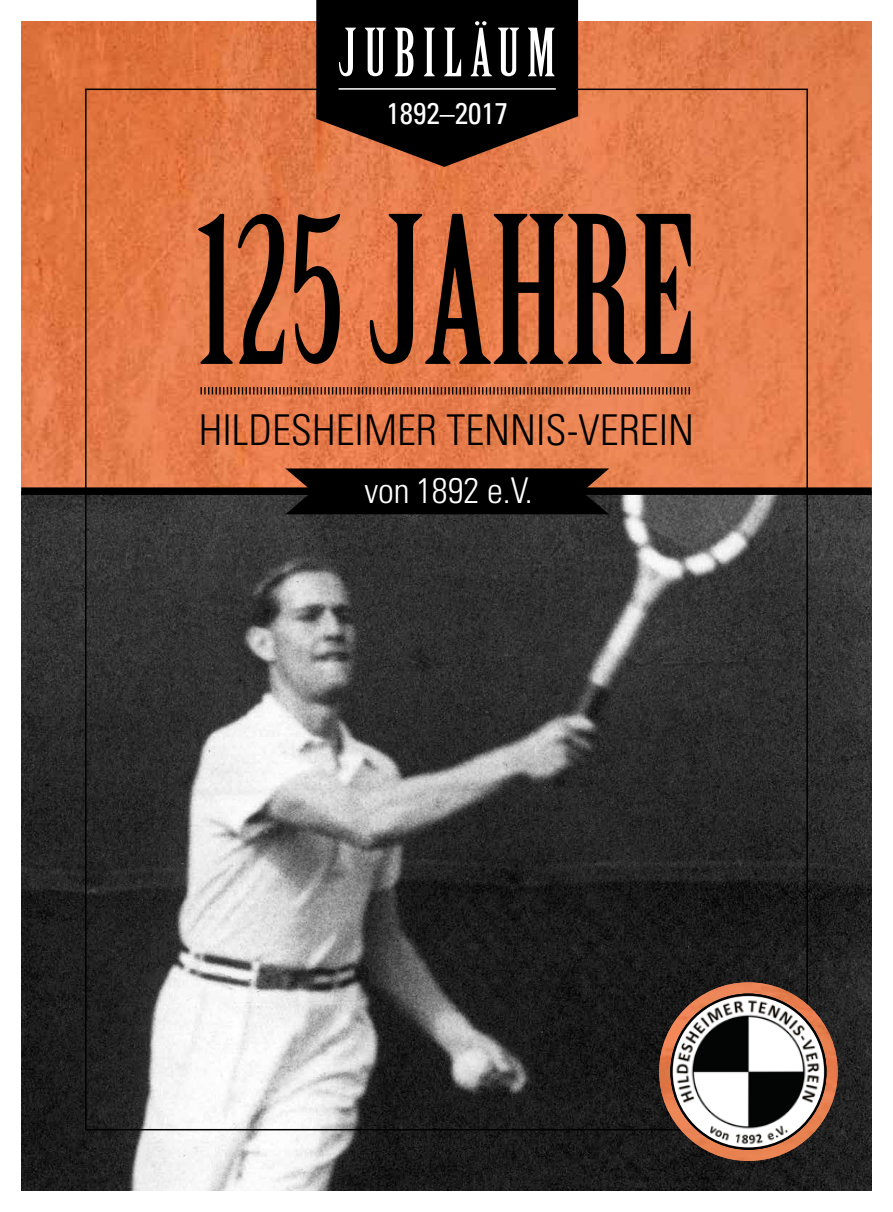
<style>
.page{position:relative;width:893px;height:1212px;background:#fff}
.page>*{position:absolute;margin:0;border:0;box-sizing:border-box;transform-origin:0 0}
.t1{font:200.1px "Birch Std";color:#000}
.t2{font:64.8px "Birch Std";letter-spacing:.12em;color:#fff}
.t3{font:300 condensed 42.45px "Univers LT Std";color:#000}
.t4{font:300 condensed 35.55px "Univers LT Std";color:#fff}
.t5{font:condensed 30px "Univers LT Std";color:#fff}
</style>
<div class="page">
<img style="left:21px;top:21px;width:851px;height:466px">
<img style="left:21px;top:495px;width:851px;height:696px">
<div style="left:21px;top:487px;width:851px;height:8px;background:#000"></div>
<svg style="left:285px;top:468px;width:324px;height:46px"></svg>
<svg style="left:200px;top:387px;width:490px;height:7px;background:#914f30"></svg>
<svg style="left:316px;top:0;width:262px;height:167px;background:#22130b"></svg>
<hr style="left:339px;top:88px;width:217px;height:2px;background:#fff">
<img style="left:659px;top:982px;width:179px;height:179px;border-radius:89px">
<img style="left:670px;top:993px;width:156px;height:157px;border-radius:78px">
<h2 class="t2" style="left:339px;top:16px;width:218px">JUBILÄUM</h2>
<p class="t5" style="left:386px;top:94px;width:123px">1892–2017</p>
<h1 class="t1" style="left:197px;top:179px;width:500px">125 JAHRE</h1>
<p class="t3" style="left:199px;top:404px;width:497px">HILDESHEIMER TENNIS-VEREIN</p>
<p class="t4" style="left:364px;top:469px;width:170px">VON 1892 E.V.</p>
</div>
